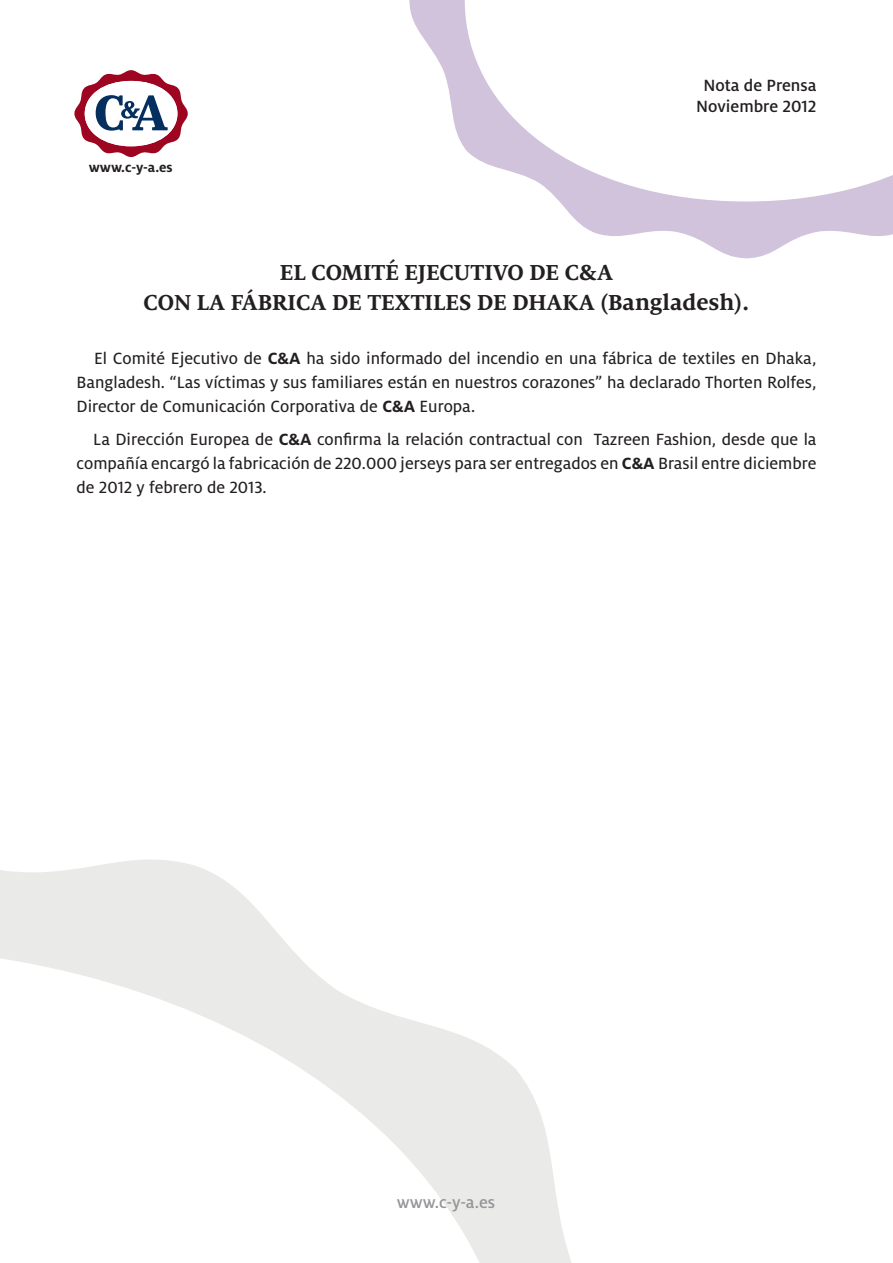
<style>
.page{position:relative;width:893px;height:1263px;background:#fff}
.page>*{position:absolute;margin:0;border:0;box-sizing:border-box;transform-origin:0 0}
.t1{font:700 24px/30px "Milo Serif";color:#231f20;text-align:center}
.t2{font:18px/24px "Milo OT Text";color:#231f20;text-align:justify}
.t3{font:500 18px/21px "Milo OT";color:#231f20;text-align:center}
.t4{font:500 18px "Milo OT";color:#939598}
.t5{font:700 14.7px "Milo";color:#231f20}
.s1{font-family:"Milo OT";font-weight:700}
</style>
<div class="page">
<svg style="left:0;top:859px;width:572px;height:404px"></svg>
<svg style="left:409px;top:0;width:484px;height:258px"></svg>
<svg style="left:74px;top:70px;width:114px;height:87px"></svg>
<p class="t5" style="left:89px;top:162px;width:85px">www.c-y-a.es</p>
<p class="t3" style="left:696px;top:76px;width:122px">Nota de Prensa<br>Noviembre 2012</p>
<h1 class="t1" style="left:144px;top:259px;width:607px">EL COMITÉ EJECUTIVO DE C&amp;A<br>CON LA FÁBRICA DE TEXTILES DE DHAKA (Bangladesh).</h1>
<p class="t2" style="left:77px;top:348px;width:741px;text-indent:18px">El Comité Ejecutivo de <span class="s1">C&amp;A</span> ha sido informado del incendio en una fábrica de textiles en Dhaka, Bangladesh. “Las víctimas y sus familiares están en nuestros corazones” ha declarado Thorten Rolfes, Director de Comunicación Corporativa de <span class="s1">C&amp;A</span> Europa.</p>
<p class="t2" style="left:77px;top:428px;width:741px;text-indent:17px">La Dirección Europea de <span class="s1">C&amp;A</span> confirma la relación contractual con Tazreen Fashion, desde que la compañía encargó la fabricación de 220.000 jerseys para ser entregados en <span class="s1">C&amp;A</span> Brasil entre diciembre de 2012 y febrero de 2013.</p>
<p class="t4" style="left:397px;top:1195px;width:100px">www.c-y-a.es</p>
</div>
